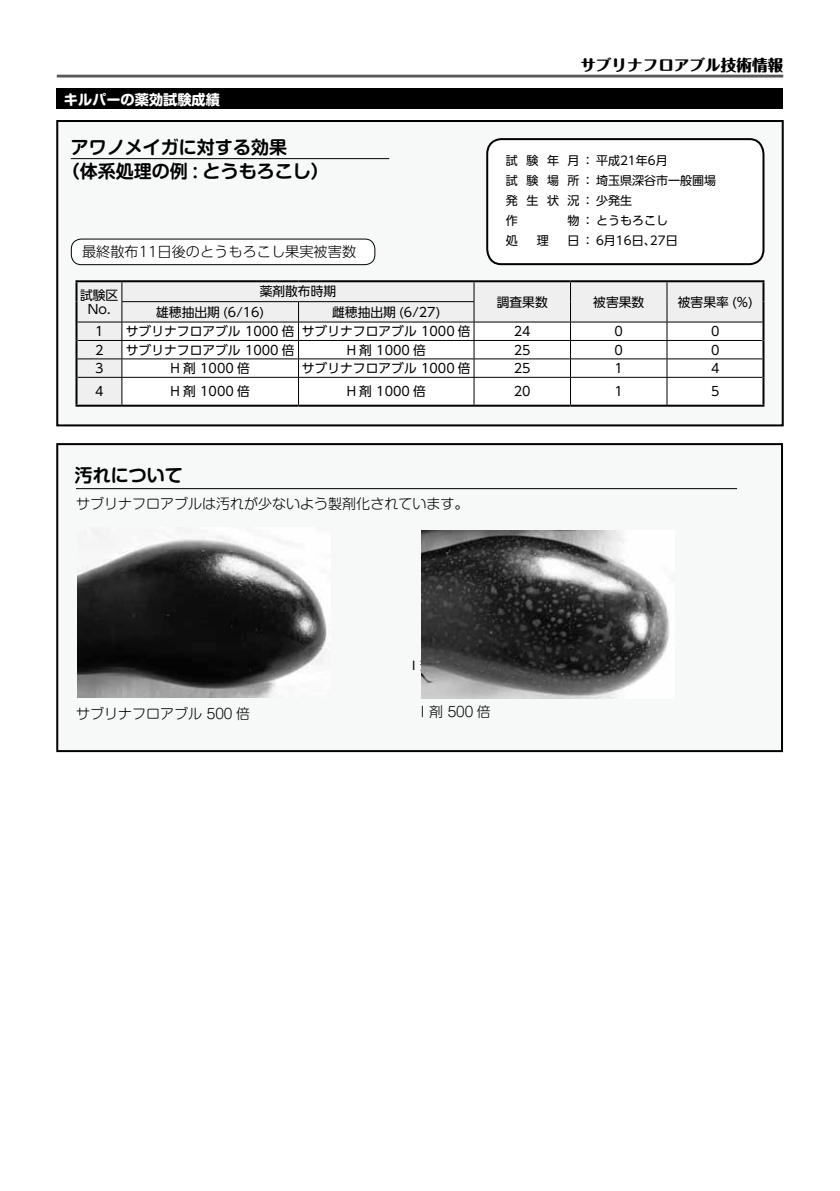
<style>
.page{position:relative;width:840px;height:1191px;background:#fff}
.page>*{position:absolute;margin:0;border:0;box-sizing:border-box;transform-origin:0 0}
.t1{font:700 18px/24px "Shin M Go Pr 6 N De";color:#000}
.t2{font:800 15.6px "Maru Fo Pro";color:#000}
.t3{font:300 14.2px "UD Shin Go Pro";color:#000}
.t4{font:700 14.2px "Shin M Go Pro";color:#fff}
.t5{font:300 14px "Shin M Go Pro";color:#000}
.t6{font:12.8px/14px "UD Shin Go Pro";color:#000;text-align:center}
.t7{font:12px/20px "UD Shin Go Pro";color:#000}
</style>
<div class="page">
<div style="left:57px;top:444px;width:724px;height:307px;background:#f7f8f8"></div>
<div style="left:56px;top:443px;width:726px;height:309px;border:2px solid #000"></div>
<div style="left:57px;top:121px;width:725px;height:304px;background:#f7f8f8"></div>
<div style="left:56px;top:120px;width:727px;height:306px;border:2px solid #000"></div>
<div style="left:57px;top:89px;width:725px;height:20px;background:#000"></div>
<div style="left:71px;top:239px;width:303px;height:26px;background:#fff;border-radius:10px"></div>
<div style="left:71px;top:238px;width:304px;height:27px;border:1px solid #000;border-radius:10px"></div>
<hr style="left:57px;top:75px;width:725px;height:2px;background:#595757">
<hr style="left:76px;top:488px;width:660px;height:1px;background:#000">
<hr style="left:71px;top:158px;width:318px;height:1px;background:#000">
<div style="left:487px;top:139px;width:276px;height:125px;background:#fff;border-radius:14px"></div>
<div style="left:486px;top:138px;width:278px;height:127px;border:2px solid #000;border-radius:14px"></div>
<hr style="left:75px;top:280px;width:47px;height:2px;background:#000">
<hr style="left:122px;top:280px;width:176px;height:2px;background:#000">
<hr style="left:298px;top:280px;width:176px;height:2px;background:#000">
<hr style="left:474px;top:280px;width:96px;height:2px;background:#000">
<hr style="left:570px;top:280px;width:96px;height:2px;background:#000">
<hr style="left:666px;top:280px;width:98px;height:2px;background:#000">
<svg style="left:75px;top:281px;width:689px;height:124px"></svg>
<hr style="left:75px;top:377px;width:2px;height:28px;background:#000">
<hr style="left:762px;top:377px;width:2px;height:28px;background:#000">
<hr style="left:75px;top:405px;width:47px;height:2px;background:#000">
<hr style="left:122px;top:405px;width:176px;height:2px;background:#000">
<hr style="left:298px;top:405px;width:176px;height:2px;background:#000">
<hr style="left:474px;top:405px;width:96px;height:2px;background:#000">
<hr style="left:570px;top:405px;width:96px;height:2px;background:#000">
<hr style="left:666px;top:405px;width:98px;height:2px;background:#000">
<img style="left:77px;top:539px;width:250px;height:158px">
<img style="left:421px;top:530px;width:248px;height:168px">
<p class="t4" style="left:64px;top:88px;width:157px">キルパーの薬効試験成績</p>
<h1 class="t1" style="left:62px;top:134px;width:268px;text-indent:9px">アワノメイガに対する効果<br>（体系処理の例 : とうもろこし）</h1>
<p class="t3" style="left:82px;top:240px;width:275px">最終散布11日後のとうもろこし果実被害数</p>
<p class="t6" style="left:80px;top:287px;width:40px">試験区<br>No.</p>
<p class="t6" style="left:259px;top:284px;width:78px">薬剤散布時期</p>
<p class="t6" style="left:156px;top:304px;width:110px">雄穂抽出期 (6/16)</p>
<p class="t6" style="left:332px;top:304px;width:110px">雌穂抽出期 (6/27)</p>
<p class="t2" style="left:580px;top:52px;width:204px">サブリナフロアブル技術情報</p>
<p class="t7" style="left:505px;top:150px;width:163px">試 験 年 月：平成21年6月</p>
<p class="t7" style="left:505px;top:170px;width:212px">試 験 場 所：埼玉県深谷市一般圃場</p>
<p class="t7" style="left:505px;top:190px;width:128px">発 生 状 況：少発生</p>
<p class="t7" style="left:567px;top:210px;width:102px">物：とうもろこし</p>
<p class="t7" style="left:567px;top:230px;width:111px">日： 6月16日、27日</p>
<p class="t7" style="left:505px;top:210px;width:14px">作処</p>
<p class="t7" style="left:536px;top:230px;width:13px">理</p>
<p class="t6" style="left:496px;top:294px;width:53px">調査果数</p>
<p class="t6" style="left:593px;top:294px;width:53px">被害果数</p>
<p class="t6" style="left:677px;top:294px;width:76px">被害果率 (%)</p>
<p class="t6" style="left:95px;top:324px;width:10px">1</p>
<p class="t6" style="left:126px;top:324px;width:346px">サブリナフロアブル 1000 倍サブリナフロアブル 1000 倍</p>
<p class="t6" style="left:513px;top:324px;width:18px">24</p>
<p class="t6" style="left:614px;top:324px;width:10px">0</p>
<p class="t6" style="left:710px;top:324px;width:10px">0</p>
<p class="t6" style="left:95px;top:342px;width:10px">2</p>
<p class="t6" style="left:126px;top:342px;width:170px">サブリナフロアブル 1000 倍</p>
<p class="t6" style="left:346px;top:342px;width:81px">H 剤 1000 倍</p>
<p class="t6" style="left:513px;top:342px;width:18px">25</p>
<p class="t6" style="left:614px;top:342px;width:10px">0</p>
<p class="t6" style="left:710px;top:342px;width:10px">0</p>
<p class="t6" style="left:95px;top:361px;width:10px">3</p>
<p class="t6" style="left:170px;top:361px;width:81px">H 剤 1000 倍</p>
<p class="t6" style="left:302px;top:361px;width:170px">サブリナフロアブル 1000 倍</p>
<p class="t6" style="left:513px;top:361px;width:18px">25</p>
<p class="t6" style="left:614px;top:361px;width:10px">1</p>
<p class="t6" style="left:710px;top:361px;width:10px">4</p>
<p class="t6" style="left:95px;top:384px;width:10px">4</p>
<p class="t6" style="left:170px;top:384px;width:81px">H 剤 1000 倍</p>
<p class="t6" style="left:346px;top:384px;width:81px">H 剤 1000 倍</p>
<p class="t6" style="left:513px;top:384px;width:18px">20</p>
<p class="t6" style="left:614px;top:384px;width:10px">1</p>
<p class="t6" style="left:710px;top:384px;width:10px">5</p>
<h1 class="t1" style="left:75px;top:462px;width:109px">汚れについて</h1>
<p class="t5" style="left:76px;top:492px;width:393px">サブリナフロアブルは汚れが少ないよう製剤化されています。</p>
<p class="t5" style="left:76px;top:703px;width:175px">サブリナフロアブル 500 倍</p>
<p class="t5" style="left:420px;top:700px;width:72px">I 剤 500 倍</p>
</div>
